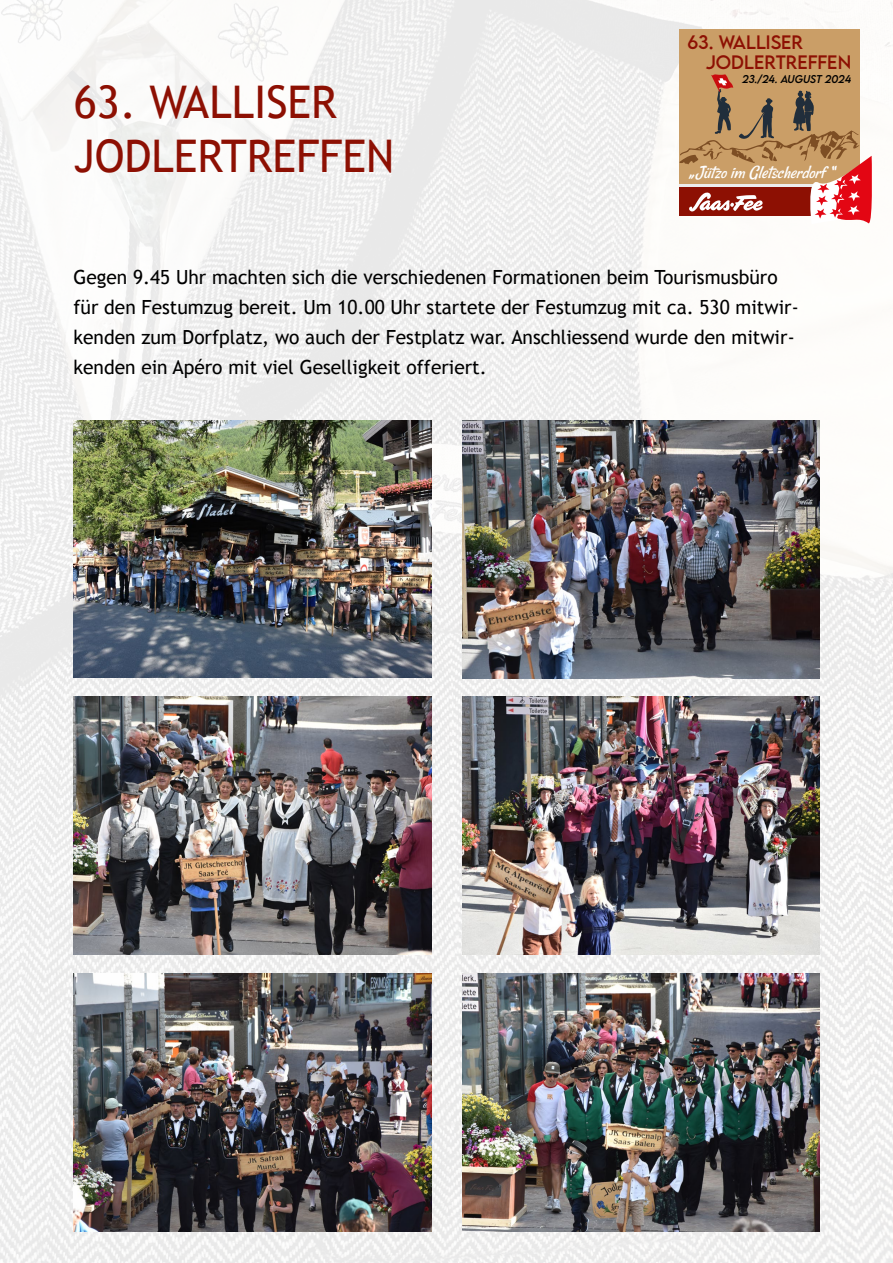
<style>
.page{position:relative;width:893px;height:1263px;background:#fff}
.page>*{position:absolute;margin:0;border:0;box-sizing:border-box;transform-origin:0 0}
.t1{font:45px/54px "Trebuchet MS";color:#8d1003}
.t2{font:19.5px/30px "Trebuchet MS";color:#000}
.t3{font:italic 18.75px "Rancho";color:#fff}
.t4{font:17.25px/20.7px "LEMONMILK";color:#8d1003}
.t5{font:italic 10.05px "LEMONMILK";color:#000}
</style>
<div class="page">
<img style="left:0;top:0;width:893px;height:1263px">
<div style="left:680px;top:29px;width:180px;height:155px;background:#ca9e67"></div>
<svg style="left:679px;top:74px;width:194px;height:153px"></svg>
<img style="left:74px;top:420px;width:357px;height:258px">
<img style="left:462px;top:420px;width:357px;height:258px">
<img style="left:462px;top:697px;width:357px;height:258px">
<img style="left:74px;top:697px;width:357px;height:258px">
<img style="left:74px;top:973px;width:357px;height:258px">
<img style="left:462px;top:973px;width:357px;height:258px">
<h1 class="t1" style="left:74px;top:76px;width:322px">63. WALLISER<br>JODLERTREFFEN</h1>
<p class="t4" style="left:706px;top:31px;width:147px;text-indent:-18px">63. WALLiSER<br>JODLERTREFFEN</p>
<p class="t5" style="left:742px;top:72px;width:111px">23./24. AUGUST 2024</p>
<p class="t3" style="left:689px;top:161px;width:154px">„JützoimGletscherdorf“</p>
<p class="t2" style="left:74px;top:263px;width:727px">Gegen 9.45 Uhr machten sich die verschiedenen Formationen beim Tourismusbüro für den Festumzug bereit. Um 10.00 Uhr startete der Festumzug mit ca. 530 mitwir&shy;kenden zum Dorfplatz, wo auch der Festplatz war. Anschliessend wurde den mitwir&shy;kenden ein Apéro mit viel Geselligkeit offeriert.</p>
</div>
